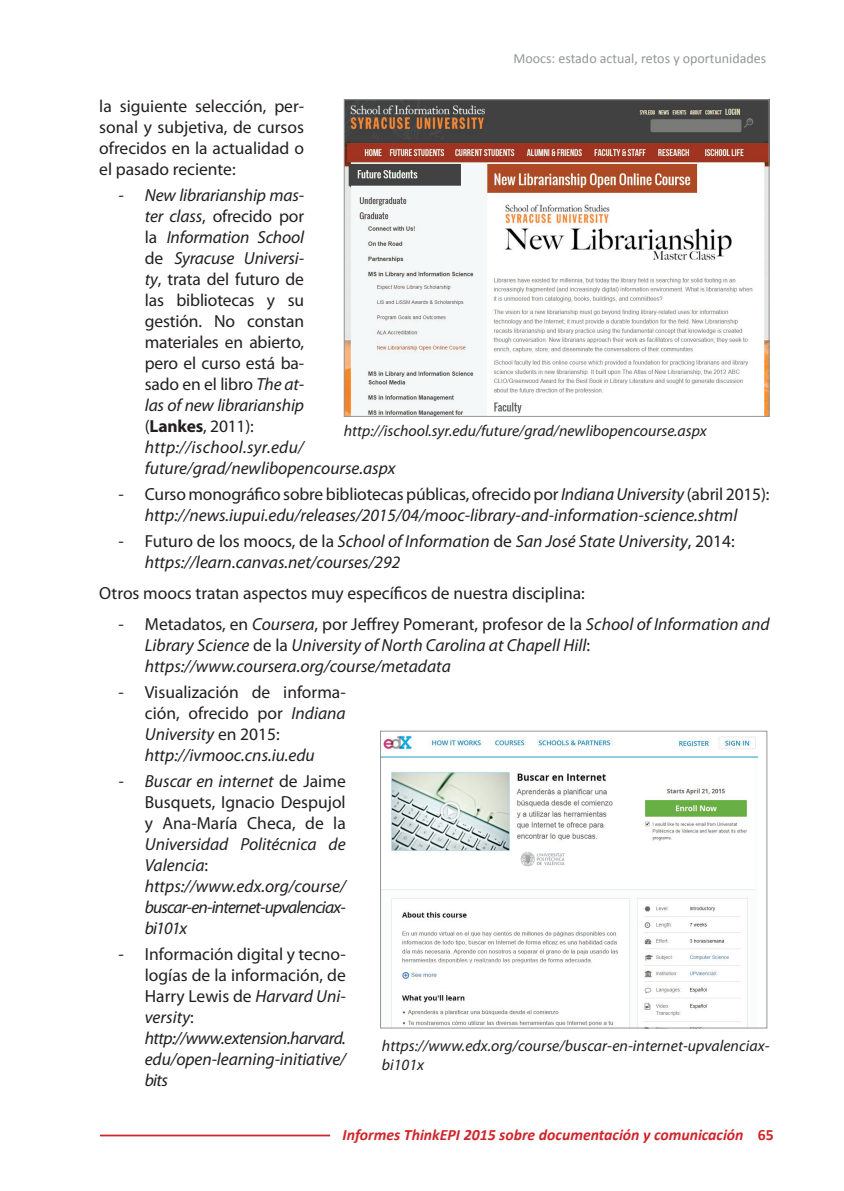
<style>
.page{position:relative;width:844px;height:1191px;background:#fff}
.page>*{position:absolute;margin:0;border:0;box-sizing:border-box;transform-origin:0 0}
.t1{font:italic 17.5px/21px "Myriad Pro";color:#231f20}
.t2{font:17.5px/21px "Myriad Pro";color:#231f20;text-align:justify}
.t3{font:italic 15.75px/18.9px "Myriad Pro";color:#231f20}
.t4{font:italic 700 15.75px "Calibri";color:#d1232a}
.t5{font:14px "Calibri";color:#939598}
.s1{font-style:normal}
.s2{font-weight:700;font-style:normal}
.s3{font-style:italic}
</style>
<div class="page">
<hr style="left:100px;top:1134px;width:230px;height:2px;background:#d1232a">
<img style="left:346px;top:101px;width:421px;height:314px">
<div style="left:344px;top:99px;width:425px;height:318px;border:1px solid #939598"></div>
<img style="left:382px;top:735px;width:375px;height:291px">
<div style="left:380px;top:730px;width:387px;height:298px;border:1px solid #939598"></div>
<p class="t5" style="left:513px;top:49px;width:254px">Moocs: estado actual, retos y oportunidades</p>
<p class="t2" style="left:99px;top:96px;width:206px">la siguiente selección, per&shy;sonal y subjetiva, de cursos ofrecidos en la actualidad o el pasado reciente:</p>
<p class="t1" style="left:145px;top:185px;width:252px;text-indent:-26px">- New librarianship mas-<br>ter class<span class="s1">, ofrecido por<br>la</span> Information School<br><span class="s1">de</span> Syracuse Universi-<br>ty<span class="s1">, trata del futuro de<br>las bibliotecas y su<br>gestión. No constan<br>materiales en abierto,<br>pero el curso está ba-<br>sado en el libro</span> The at-<br>las of new librarianship<br><span class="s1">(</span><span class="s2">Lankes</span><span class="s1">, 2011): </span>http://ischool.syr.edu/ future/grad/newlibopencourse.aspx</p>
<p class="t1" style="left:118px;top:484px;width:652px;text-align:center"><span class="s1">- Curso monográfico sobre bibliotecas públicas, ofrecido por</span> Indiana University <span class="s1">(abril 2015): </span>http://news.iupui.edu/releases/2015/04/mooc-library-and-information-science.shtml</p>
<p class="t1" style="left:145px;top:531px;width:591px;text-indent:-26px"><span class="s1">- Futuro de los moocs, de la</span> School of Information <span class="s1">de</span> San José State University<span class="s1">, 2014: </span>https://learn.canvas.net/courses/292</p>
<p class="t2" style="left:99px;top:582px;width:487px">Otros moocs tratan aspectos muy específicos de nuestra disciplina:</p>
<p class="t1" style="left:145px;top:613px;width:626px;text-indent:-26px"><span class="s1">- Metadatos, en</span> Coursera<span class="s1">, por Jeffrey Pomerant, profesor de la</span> School of Information and<br>Library Science <span class="s1">de la</span> University of North Carolina at Chapell Hill<span class="s1">: </span>https://www.coursera.org/course/metadata</p>
<p class="t2" style="left:145px;top:681px;width:202px;text-align:left;text-indent:-26px">- Visualización de informa&shy;ción, ofrecido por <span class="s3">Indiana<br>University</span> en 2015: <span class="s3">http://ivmooc.cns.iu.edu</span></p>
<p class="t2" style="left:145px;top:770px;width:202px;text-indent:-26px"><span class="s3">- Buscar en internet</span> de Jaime Busquets, Ignacio Despujol y Ana-María Checa, de la</p>
<p class="t1" style="left:145px;top:833px;width:202px">Universidad Politécnica de<br>Valencia<span class="s1">: </span>https://www.edx.org/course/ buscar-en-internet-upvalenciax&shy;bi101x</p>
<p class="t1" style="left:145px;top:943px;width:202px;text-indent:-26px"><span class="s1">- Información digital y tecno&shy;logías de la información, de<br>Harry Lewis de</span> Harvard Uni&shy;versity<span class="s1">: </span>http://www.extension.harvard. edu/open-learning-initiative/ bits</p>
<p class="t3" style="left:344px;top:421px;width:364px">http://ischool.syr.edu/future/grad/newlibopencourse.aspx</p>
<p class="t3" style="left:382px;top:1036px;width:389px">https://www.edx.org/course/buscar-en-internet-upvalenciax&shy;bi101x</p>
<p class="t4" style="left:342px;top:1124px;width:432px">Informes ThinkEPI 2015 sobre documentación y comunicación <span class="s1">65</span></p>
</div>
